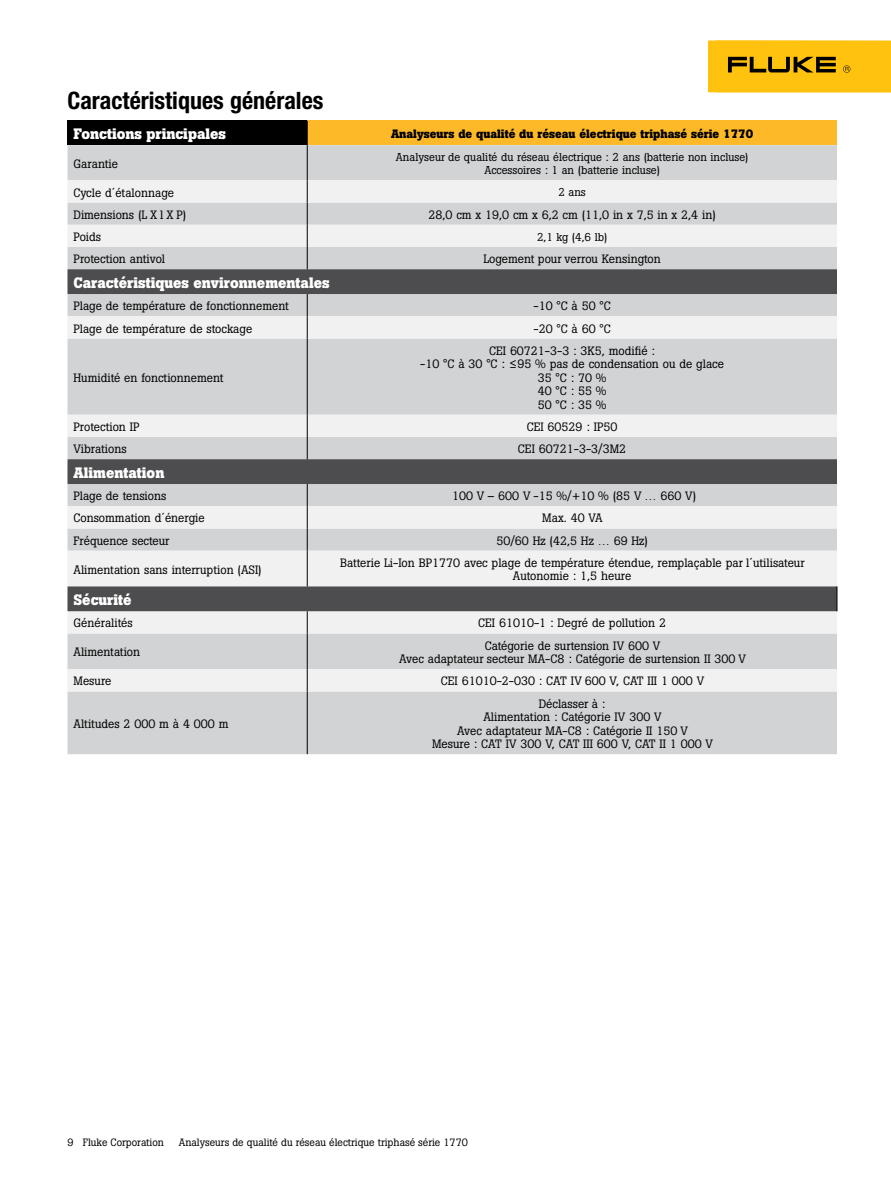
<style>
.page{position:relative;width:891px;height:1188px;background:#fff}
.page>*{position:absolute;margin:0;border:0;box-sizing:border-box;transform-origin:0 0}
.t1{font:700 condensed 24px "Helvetica Neue LT Pro";color:#000}
.t2{font:700 15px "Boton Pro";color:#fff}
.t3{font:12px/13.5px "Boton Pro";color:#000;text-align:center}
.t4{font:700 12px "Boton Pro";color:#000}
.t5{font:11.25px/13.5px "Boton Pro";color:#000;text-align:center}
.t6{font:10.5px "Boton Pro";color:#000}
</style>
<div class="page">
<div style="left:68px;top:121px;width:239px;height:24px;background:#000"></div>
<div style="left:307px;top:121px;width:530px;height:24px;background:#fdb927"></div>
<div style="left:68px;top:145px;width:769px;height:609px;background:#d1d3d4"></div>
<svg style="left:68px;top:180px;width:769px;height:511px;fill:#f1f1f2"></svg>
<svg style="left:68px;top:269px;width:769px;height:342px;fill:#d1d3d4"></svg>
<hr style="left:307px;top:633px;width:1px;height:36px;background:#000">
<svg style="left:307px;top:669px;width:1px;height:22px"></svg>
<hr style="left:307px;top:691px;width:1px;height:63px;background:#000">
<svg style="left:837px;top:586px;width:1px;height:25px"></svg>
<svg style="left:307px;top:121px;width:1px;height:24px"></svg>
<hr style="left:307px;top:145px;width:1px;height:35px;background:#000">
<svg style="left:307px;top:180px;width:1px;height:89px"></svg>
<svg style="left:307px;top:294px;width:1px;height:45px"></svg>
<hr style="left:307px;top:339px;width:1px;height:76px;background:#000">
<svg style="left:307px;top:415px;width:1px;height:44px"></svg>
<svg style="left:307px;top:484px;width:1px;height:67px"></svg>
<hr style="left:307px;top:551px;width:1px;height:35px;background:#000">
<svg style="left:307px;top:611px;width:1px;height:22px"></svg>
<div style="left:708px;top:40px;width:183px;height:52px;background:#ffc20e"></div>
<svg style="left:728px;top:57px;width:123px;height:16px"></svg>
<h1 class="t1" style="left:68px;top:86px;width:257px">Caractéristiques générales</h1>
<p class="t2" style="left:74px;top:124px;width:154px">Fonctions principales</p>
<p class="t4" style="left:391px;top:126px;width:364px">Analyseurs de qualité du réseau électrique triphasé série 1770</p>
<p class="t3" style="left:74px;top:157px;width:46px">Garantie</p>
<p class="t5" style="left:396px;top:150px;width:354px">Analyseur de qualité du réseau électrique : 2 ans (batterie non incluse)<br>Accessoires : 1 an (batterie incluse)</p>
<p class="t3" style="left:74px;top:186px;width:102px">Cycle d´étalonnage</p>
<p class="t5" style="left:558px;top:186px;width:29px">2 ans</p>
<p class="t3" style="left:74px;top:208px;width:114px">Dimensions (L X l X P)</p>
<p class="t3" style="left:429px;top:208px;width:289px">28,0 cm x 19,0 cm x 6,2 cm (11,0 in x 7,5 in x 2,4 in)</p>
<p class="t3" style="left:74px;top:230px;width:29px">Poids</p>
<p class="t5" style="left:537px;top:230px;width:72px">2,1 kg (4,6 lb)</p>
<p class="t3" style="left:74px;top:252px;width:93px">Protection antivol</p>
<p class="t3" style="left:483px;top:252px;width:179px">Logement pour verrou Kensington</p>
<p class="t2" style="left:74px;top:273px;width:258px">Caractéristiques environnementales</p>
<p class="t3" style="left:74px;top:299px;width:217px">Plage de température de fonctionnement</p>
<p class="t3" style="left:533px;top:299px;width:79px">-10 °C à 50 °C</p>
<p class="t3" style="left:74px;top:322px;width:180px">Plage de température de stockage</p>
<p class="t3" style="left:533px;top:322px;width:79px">-20 °C à 60 °C</p>
<p class="t3" style="left:74px;top:371px;width:152px">Humidité en fonctionnement</p>
<p class="t3" style="left:420px;top:344px;width:305px">CEI 60721-3-3 : 3K5, modifié :<br>-10 °C à 30 °C : ≤95 % pas de condensation ou de glace<br>35 °C : 70 %<br>40 °C : 55 %<br>50 °C : 35 %</p>
<p class="t3" style="left:73px;top:420px;width:68px">Protection IP</p>
<p class="t3" style="left:527px;top:420px;width:92px">CEI 60529 : IP50</p>
<p class="t3" style="left:73px;top:442px;width:55px">Vibrations</p>
<p class="t3" style="left:518px;top:442px;width:110px">CEI 60721-3-3/3M2</p>
<p class="t2" style="left:74px;top:463px;width:92px">Alimentation</p>
<p class="t3" style="left:74px;top:489px;width:94px">Plage de tensions</p>
<p class="t3" style="left:452px;top:489px;width:246px">100 V – 600 V -15 %/+10 % (85 V … 660 V)</p>
<p class="t3" style="left:74px;top:512px;width:133px">Consommation d´énergie</p>
<p class="t3" style="left:542px;top:512px;width:62px">Max. 40 VA</p>
<p class="t3" style="left:74px;top:534px;width:98px">Fréquence secteur</p>
<p class="t3" style="left:496px;top:534px;width:153px">50/60 Hz (42,5 Hz … 69 Hz)</p>
<p class="t3" style="left:74px;top:563px;width:190px">Alimentation sans interruption (ASI)</p>
<p class="t3" style="left:340px;top:556px;width:466px">Batterie Li-Ion BP1770 avec plage de température étendue, remplaçable par l´utilisateur<br>Autonomie : 1,5 heure</p>
<p class="t2" style="left:74px;top:590px;width:60px">Sécurité</p>
<p class="t3" style="left:74px;top:617px;width:61px">Généralités</p>
<p class="t3" style="left:478px;top:617px;width:189px">CEI 61010-1 : Degré de pollution 2</p>
<p class="t3" style="left:74px;top:646px;width:68px">Alimentation</p>
<p class="t3" style="left:399px;top:639px;width:348px">Catégorie de surtension IV 600 V<br>Avec adaptateur secteur MA-C8 : Catégorie de surtension II 300 V</p>
<p class="t3" style="left:74px;top:675px;width:40px">Mesure</p>
<p class="t3" style="left:441px;top:675px;width:265px">CEI 61010-2-030 : CAT IV 600 V, CAT III 1 000 V</p>
<p class="t3" style="left:74px;top:717px;width:156px">Altitudes 2 000 m à 4 000 m</p>
<p class="t3" style="left:432px;top:697px;width:283px">Déclasser à :<br>Alimentation : Catégorie IV 300 V<br>Avec adaptateur MA-C8 : Catégorie II 150 V<br>Mesure : CAT IV 300 V, CAT III 600 V, CAT II 1 000 V</p>
<p class="t6" style="left:68px;top:1136px;width:98px">9 Fluke Corporation</p>
<p class="t6" style="left:179px;top:1136px;width:291px">Analyseurs de qualité du réseau électrique triphasé série 1770</p>
</div>
